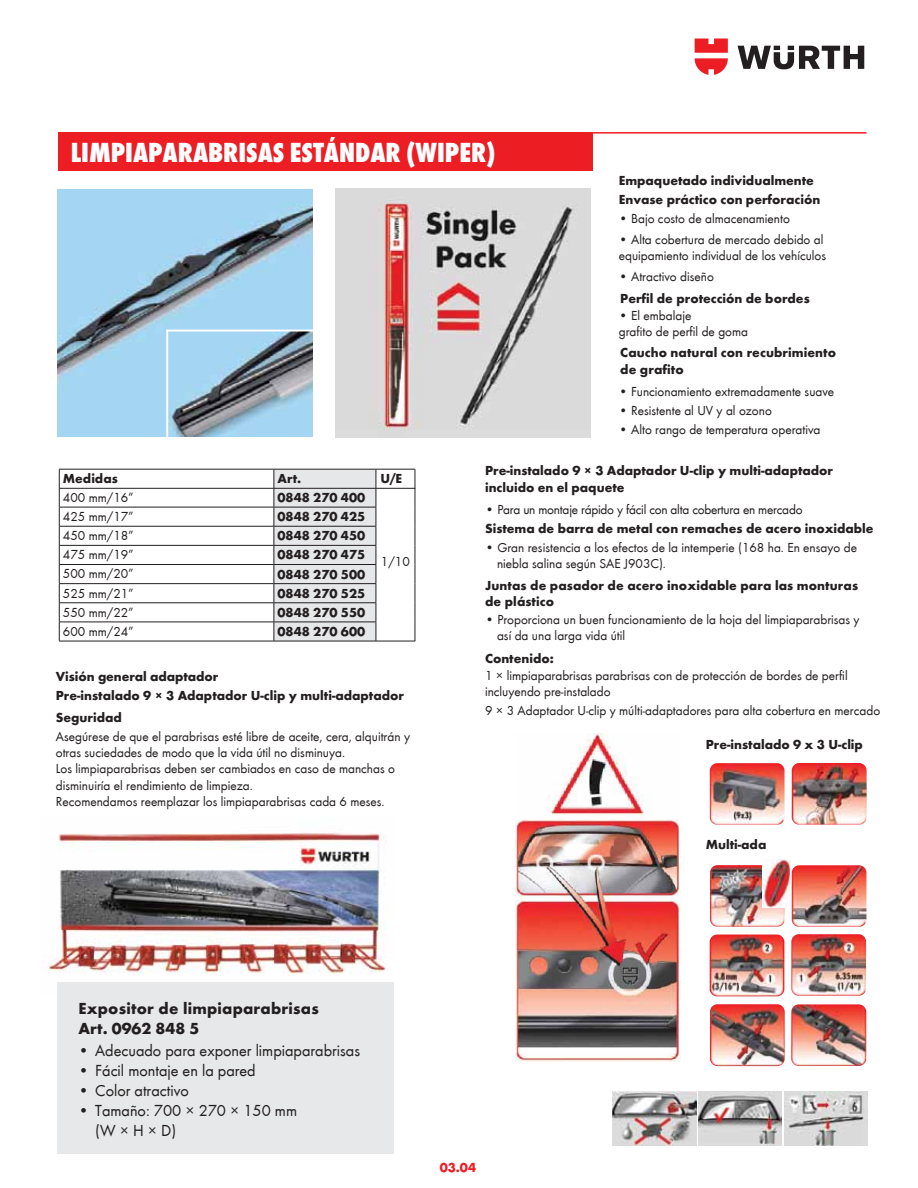
<style>
.page{position:relative;width:918px;height:1188px;background:#fff}
.page>*{position:absolute;margin:0;border:0;box-sizing:border-box;transform-origin:0 0}
.t1{font:800 condensed 28.5px "Wuerth";color:#fff}
.t2{font:16.5px/19.8px "Wuerth";color:#231f20}
.t3{font:700 16.5px/19.8px "Wuerth";letter-spacing:.015em;color:#231f20}
.t4{font:13.5px/16.2px "Wuerth";color:#231f20}
.t5{font:700 13.5px/16.2px "Wuerth";color:#231f20}
.t6{font:700 13.5px "Wuerth";color:#ed1d24}
</style>
<div class="page">
<svg style="left:738px;top:46px;width:126px;height:23px"></svg>
<svg style="left:695px;top:39px;width:33px;height:36px"></svg>
<hr style="left:59px;top:132px;width:807px;height:2px;background:#ed1d24">
<div style="left:59px;top:132px;width:534px;height:39px;background:#ed1d24"></div>
<hr style="left:59px;top:469px;width:215px;height:1px;background:#231f20">
<hr style="left:376px;top:469px;width:39px;height:1px;background:#231f20">
<hr style="left:59px;top:488px;width:215px;height:1px;background:#231f20">
<hr style="left:376px;top:488px;width:39px;height:1px;background:#231f20">
<hr style="left:59px;top:507px;width:215px;height:1px;background:#231f20">
<hr style="left:59px;top:526px;width:215px;height:1px;background:#231f20">
<hr style="left:59px;top:545px;width:215px;height:1px;background:#231f20">
<hr style="left:59px;top:564px;width:215px;height:1px;background:#231f20">
<hr style="left:59px;top:583px;width:215px;height:1px;background:#231f20">
<hr style="left:59px;top:603px;width:215px;height:1px;background:#231f20">
<hr style="left:59px;top:622px;width:215px;height:1px;background:#231f20">
<svg style="left:59px;top:469px;width:1px;height:172px"></svg>
<svg style="left:274px;top:469px;width:103px;height:172px;background:#d9d9da"></svg>
<svg style="left:415px;top:469px;width:1px;height:172px"></svg>
<hr style="left:59px;top:641px;width:215px;height:1px;background:#231f20">
<hr style="left:274px;top:641px;width:141px;height:1px;background:#231f20">
<img style="left:335px;top:189px;width:255px;height:249px">
<img style="left:710px;top:865px;width:75px;height:62px">
<img style="left:792px;top:865px;width:74px;height:62px">
<img style="left:710px;top:935px;width:74px;height:61px">
<img style="left:791px;top:934px;width:75px;height:62px">
<img style="left:710px;top:1004px;width:75px;height:62px">
<img style="left:791px;top:1004px;width:75px;height:62px">
<img style="left:762px;top:860px;width:29px;height:48px">
<img style="left:710px;top:763px;width:75px;height:62px">
<img style="left:792px;top:763px;width:75px;height:62px">
<img style="left:613px;top:1091px;width:83px;height:55px">
<img style="left:698px;top:1091px;width:84px;height:55px">
<img style="left:784px;top:1091px;width:84px;height:55px">
<img style="left:57px;top:189px;width:255px;height:248px">
<svg style="left:166px;top:330px;width:146px;height:107px;background:#8da9bc"></svg>
<img style="left:515px;top:733px;width:165px;height:328px">
<img style="left:48px;top:833px;width:338px;height:141px">
<div style="left:57px;top:982px;width:337px;height:172px;background:#e7e8e9"></div>
<h1 class="t1" style="left:71px;top:133px;width:426px">LIMPIAPARABRISAS ESTÁNDAR (WIPER)</h1>
<p class="t5" style="left:619px;top:170px;width:203px;line-height:19.2px">Empaquetado individualmente<br>Envase práctico con perforación</p>
<p class="t4" style="left:619px;top:210px;width:173px">• Bajo costo de almacenamiento</p>
<p class="t4" style="left:619px;top:230px;width:209px">• Alta cobertura de mercado debido al equipamiento individual de los vehículos</p>
<p class="t4" style="left:619px;top:268px;width:97px">• Atractivo diseño</p>
<p class="t5" style="left:620px;top:289px;width:191px">Perfil de protección de bordes</p>
<p class="t4" style="left:619px;top:306px;width:131px">• El embalaje<br>grafito de perfil de goma</p>
<p class="t5" style="left:63px;top:470px;width:56px">Medidas</p>
<p class="t5" style="left:278px;top:470px;width:25px">Art.</p>
<p class="t5" style="left:380px;top:470px;width:23px">U/E</p>
<p class="t4" style="left:63px;top:489px;width:72px">400 mm/16”</p>
<p class="t5" style="left:278px;top:488px;width:89px">0848 270 400</p>
<p class="t4" style="left:63px;top:508px;width:72px">425 mm/17”</p>
<p class="t5" style="left:278px;top:508px;width:89px">0848 270 425</p>
<p class="t4" style="left:63px;top:527px;width:72px">450 mm/18”</p>
<p class="t5" style="left:278px;top:527px;width:89px">0848 270 450</p>
<p class="t4" style="left:63px;top:546px;width:72px">475 mm/19”</p>
<p class="t5" style="left:278px;top:546px;width:89px">0848 270 475</p>
<p class="t4" style="left:63px;top:565px;width:72px">500 mm/20”</p>
<p class="t5" style="left:278px;top:565px;width:89px">0848 270 500</p>
<p class="t4" style="left:63px;top:584px;width:72px">525 mm/21”</p>
<p class="t5" style="left:278px;top:584px;width:89px">0848 270 525</p>
<p class="t4" style="left:63px;top:603px;width:72px">550 mm/22”</p>
<p class="t5" style="left:278px;top:603px;width:89px">0848 270 550</p>
<p class="t4" style="left:63px;top:623px;width:72px">600 mm/24”</p>
<p class="t5" style="left:278px;top:622px;width:89px">0848 270 600</p>
<p class="t4" style="left:381px;top:553px;width:30px">1/10</p>
<p class="t5" style="left:56px;top:666px;width:350px;line-height:19.2px">Visión general adaptador<br>Pre-instalado 9 × 3 Adaptador U-clip y multi-adaptador</p>
<p class="t5" style="left:56px;top:708px;width:68px">Seguridad</p>
<p class="t4" style="left:56px;top:728px;width:356px">Asegúrese de que el parabrisas esté libre de aceite, cera, alquitrán y otras suciedades de modo que la vida útil no disminuya.<br>Los limpiaparabrisas deben ser cambiados en caso de manchas o disminuiría el rendimiento de limpieza.<br>Recomendamos reemplazar los limpiaparabrisas cada 6 meses.</p>
<p class="t5" style="left:620px;top:344px;width:217px">Caucho natural con recubrimiento de grafito</p>
<p class="t4" style="left:619px;top:382px;width:217px">• Funcionamiento extremadamente suave</p>
<p class="t4" style="left:619px;top:401px;width:155px">• Resistente al UV y al ozono</p>
<p class="t4" style="left:619px;top:421px;width:203px">• Alto rango de temperatura operativa</p>
<p class="t5" style="left:485px;top:462px;width:350px">Pre-instalado 9 × 3 Adaptador U-clip y multi-adaptador incluido en el paquete</p>
<p class="t4" style="left:485px;top:500px;width:319px">• Para un montaje rápido y fácil con alta cobertura en mercado</p>
<p class="t5" style="left:485px;top:519px;width:390px">Sistema de barra de metal con remaches de acero inoxidable</p>
<p class="t4" style="left:497px;top:539px;width:361px;text-indent:-12px">• Gran resistencia a los efectos de la intemperie (168 ha. En ensayo de niebla salina según SAE J903C).</p>
<p class="t5" style="left:485px;top:576px;width:375px">Juntas de pasador de acero inoxidable para las monturas de plástico</p>
<p class="t4" style="left:497px;top:611px;width:364px;text-indent:-12px">• Proporciona un buen funcionamiento de la hoja del limpiaparabrisas y así da una larga vida útil</p>
<p class="t5" style="left:485px;top:649px;width:70px">Contenido:</p>
<p class="t4" style="left:485px;top:667px;width:364px">1 × limpiaparabrisas parabrisas con de protección de bordes de perfil incluyendo pre-instalado</p>
<p class="t4" style="left:485px;top:701px;width:397px">9 × 3 Adaptador U-clip y múlti-adaptadores para alta cobertura en mercado</p>
<p class="t5" style="left:706px;top:736px;width:159px">Pre-instalado 9 x 3 U-clip</p>
<p class="t5" style="left:706px;top:836px;width:62px">Multi-ada</p>
<p class="t3" style="left:79px;top:997px;width:242px">Expositor de limpiaparabrisas<br>Art. 0962 848 5</p>
<p class="t2" style="left:78px;top:1040px;width:283px">• Adecuado para exponer limpiaparabrisas</p>
<p class="t2" style="left:78px;top:1060px;width:179px">• Fácil montaje en la pared</p>
<p class="t2" style="left:78px;top:1080px;width:112px">• Color atractivo</p>
<p class="t2" style="left:95px;top:1100px;width:203px;text-indent:-17px">• Tamaño: 700 × 270 × 150 mm (W × H × D)</p>
<p class="t6" style="left:440px;top:1158px;width:38px">03.04</p>
</div>
